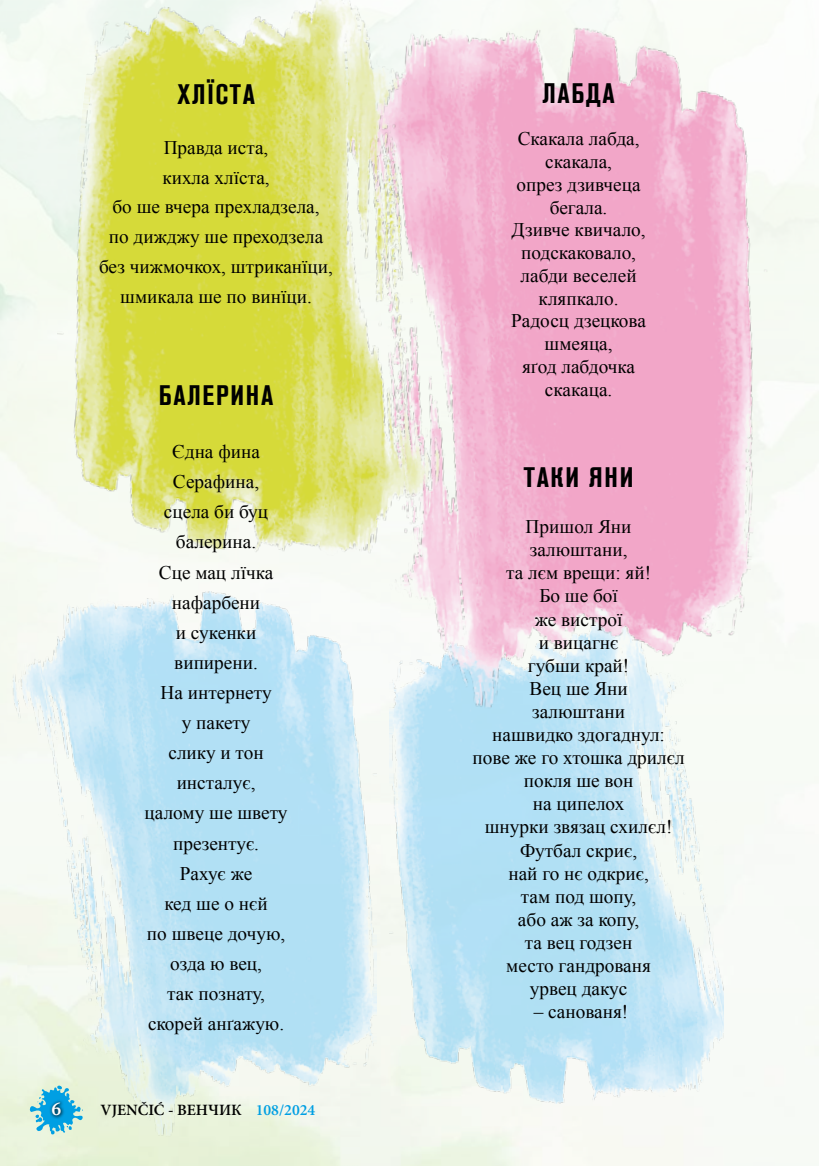
<style>
.page{position:relative;width:819px;height:1166px;background:#fff}
.page>*{position:absolute;margin:0;border:0;box-sizing:border-box;transform-origin:0 0}
.t1{font:700 condensed 28px "Akzidenz Grotesk Pro";letter-spacing:.06em;color:#000}
.t2{font:19.25px/23.1px "Times New Roman";color:#000;text-align:center}
.t3{font:19.25px "Source Serif Variable";color:#fff}
.t4{font:600 15.75px "Minion Pro";color:#000}
.s1{color:#009fe3}
</style>
<div class="page">
<img style="left:9px;top:591px;width:367px;height:547px">
<img style="left:389px;top:728px;width:334px;height:375px">
<img style="left:296px;top:12px;width:489px;height:716px">
<img style="left:35px;top:0;width:461px;height:573px">
<svg style="left:30px;top:1085px;width:54px;height:50px;background:#8bd1db"></svg>
<div style="left:49px;top:1099px;width:16px;height:21px;background:#000;opacity:.7"></div>
<h1 class="t1" style="left:177px;top:77px;width:79px">ХЛЇСТА</h1>
<p class="t2" style="left:99px;top:132px;width:235px;line-height:29.8px">Правда иста,<br>кихла хлїста,<br>бо ше вчера прехладзела,<br>по дижджу ше преходзела без чижмочкох, штриканїци, шмикала ше по винїци.</p>
<h1 class="t1" style="left:159px;top:377px;width:116px">БАЛЕРИНА</h1>
<p class="t2" style="left:145px;top:436px;width:144px;line-height:30.1px">Єдна фина<br>Серафина,<br>сцела би буц балерина.<br>Сце мац лїчка нафарбени<br>и сукенки випирени.<br>На интернету<br>у пакету<br>слику и тон инсталує, цалому ше швету презентує.<br>Рахує же<br>кед ше о нєй<br>по швеце дочую, озда ю вец,<br>так познату, скорей анґажую.</p>
<p class="t3" style="left:52px;top:1096px;width:12px">6</p>
<p class="t4" style="left:100px;top:1099px;width:216px">VJENČIĆ - ВЕНЧИК <span class="s1">108/2024</span></p>
<h1 class="t1" style="left:542px;top:75px;width:74px">ЛАБДА</h1>
<p class="t2" style="left:511px;top:127px;width:136px">Скакала лабда, скакала,<br>опрез дзивчеца бегала.<br>Дзивче квичало, подскаковало, лабди веселей кляпкало.<br>Радосц дзецкова шмеяца,<br>яґод лабдочка скакаца.</p>
<h1 class="t1" style="left:524px;top:459px;width:111px">ТАКИ ЯНИ</h1>
<p class="t2" style="left:472px;top:515px;width:213px">Пришол Яни<br>залюштани,<br>та лєм врещи: яй!<br>Бо ше бої<br>же вистрої<br>и вицагнє<br>губши край!<br>Вец ше Яни<br>залюштани<br>нашвидко здогаднул: пове же го хтошка дрилєл покля ше вон<br>на ципелох<br>шнурки звязац схилєл!<br>Футбал скриє,<br>най го нє одкриє,<br>там под шопу,<br>або аж за копу,<br>та вец годзен<br>место гандрованя<br>урвец дакус</p>
<p class="t2" style="left:533px;top:1000px;width:96px">– санованя!</p>
</div>
